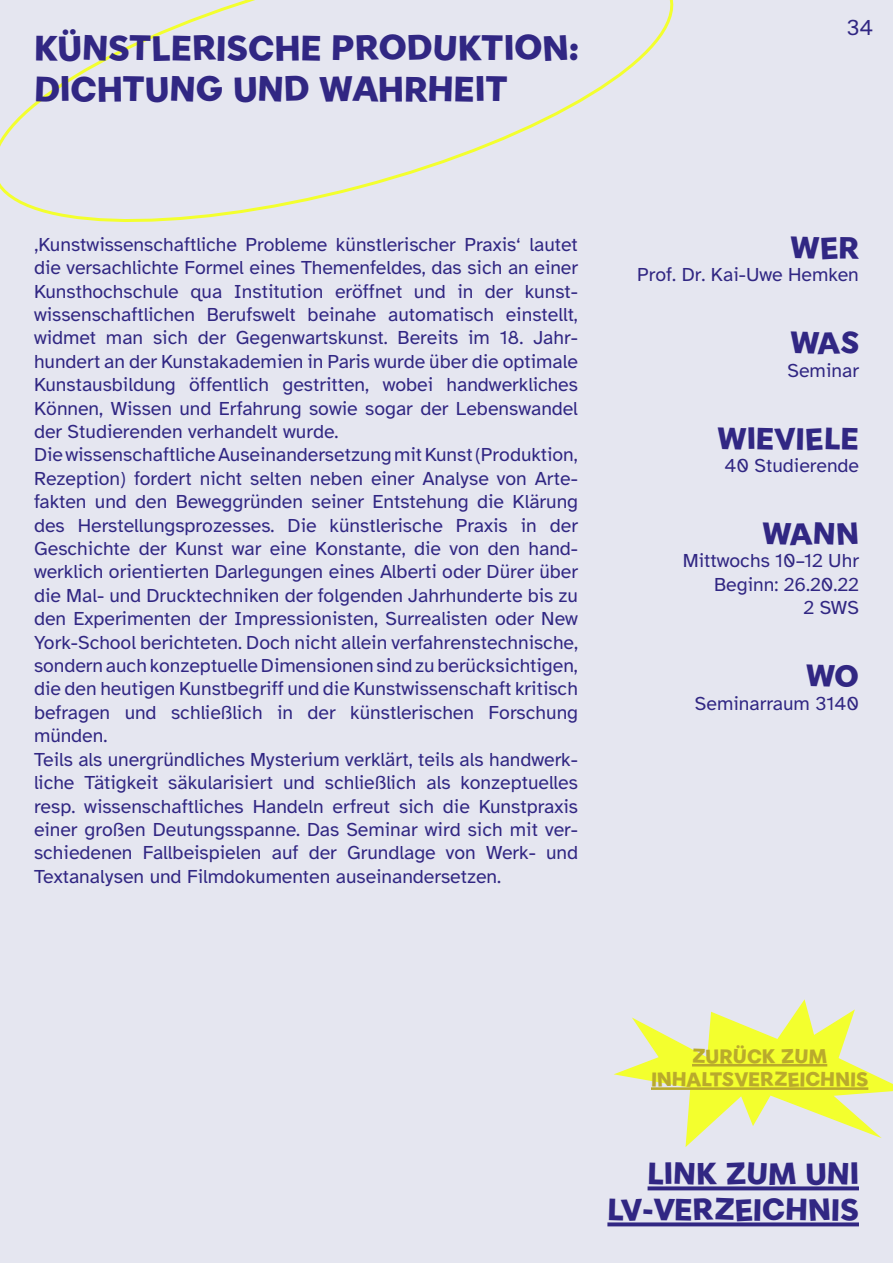
<style>
.page{position:relative;width:893px;height:1263px;background:#e5e6f0}
.page>*{position:absolute;margin:0;border:0;box-sizing:border-box;transform-origin:0 0}
.t1{font:34.5px/41.4px "Gambado Sans";color:#312783}
.t2{font:30px/36px "Gambado Sans";color:#312783;text-align:right}
.t3{font:22.5px "Atkinson Hyperlegible";color:#312783}
.t4{font:19.5px/23.4px "Atkinson Hyperlegible";color:#312783;text-align:right}
.t5{font:19.5px/23.4px "Gambado Sans";color:#b9aa2c;text-align:center}
</style>
<div class="page">
<svg style="left:0;top:0;width:674px;height:222px"></svg>
<svg style="left:614px;top:999px;width:279px;height:148px"></svg>
<hr style="left:692px;top:1064px;width:135px;height:2px;background:#b9aa2c">
<hr style="left:651px;top:1087px;width:217px;height:3px;background:#b9aa2c">
<svg style="left:648px;top:1186px;width:211px;height:4px"></svg>
<svg style="left:607px;top:1222px;width:252px;height:4px"></svg>
<h1 class="t1" style="left:34px;top:27px;width:546px">KÜNSTLERISCHE PRODUKTION:<br>DICHTUNG UND WAHRHEIT</h1>
<p class="t4" style="left:34px;top:233px;width:545px;text-align:left">‚Kunstwissenschaftliche Probleme kü nstlerischer Praxis‘ lautet die versachlichte Formel eines Themenfeldes, das sich an einer Kunsthochschule qua Institution eröffnet und in der kunst&shy;wissenschaftlichen Berufswelt beinahe automatisch einstellt, widmet man sich der Gegenwartskunst. Bereits im 18. Jahr&shy;hundert an der Kunstakademien in Paris wurde ü ber die optimale Kunstausbildung öffentlich gestritten, wobei handwerkliches Können, Wissen und Erfahrung sowie sogar der Lebenswandel der Studierenden verhandelt wurde.<br>Die wissenschaftliche Auseinandersetzung mit Kunst (Produktion, Rezeption) fordert nicht selten neben einer Analyse von Arte&shy;fakten und den Beweggrü nden seiner Entstehung die Klä rung des Herstellungsprozesses. Die kü nstlerische Praxis in der Geschichte der Kunst war eine Konstante, die von den hand&shy;werklich orientierten Darlegungen eines Alberti oder Dü rer ü ber die Mal- und Drucktechniken der folgenden Jahrhunderte bis zu den Experimenten der Impressionisten, Surrealisten oder New York-School berichteten. Doch nicht allein verfahrenstechnische, sondern auch konzeptuelle Dimensionen sind zu berücksichtigen, die den heutigen Kunstbegriff und die Kunstwissenschaft kritisch befragen und schließlich in der kü nstlerischen Forschung mü nden.<br>Teils als unergrü ndliches Mysterium verklä rt, teils als handwerk&shy;liche Tätigkeit sä kularisiert und schließlich als konzeptuelles resp. wissenschaftliches Handeln erfreut sich die Kunstpraxis einer großen Deutungsspanne. Das Seminar wird sich mit ver&shy;schiedenen Fallbeispielen auf der Grundlage von Werk- und Textanalysen und Filmdokumenten auseinandersetzen.</p>
<p class="t3" style="left:847px;top:15px;width:28px">34</p>
<h2 class="t2" style="left:790px;top:229px;width:70px">WER</h2>
<p class="t4" style="left:637px;top:263px;width:223px">Prof. Dr. Kai-Uwe Hemken</p>
<h2 class="t2" style="left:790px;top:324px;width:70px">WAS</h2>
<p class="t4" style="left:787px;top:359px;width:73px">Seminar</p>
<h2 class="t2" style="left:717px;top:420px;width:143px">WIEVIELE</h2>
<p class="t4" style="left:724px;top:454px;width:136px">40 Studierende</p>
<h2 class="t2" style="left:763px;top:515px;width:98px">WANN</h2>
<p class="t4" style="left:683px;top:549px;width:178px">Mittwochs 10–12 Uhr<br>Beginn: 26.20.22<br>2 SWS</p>
<h2 class="t2" style="left:806px;top:657px;width:54px">WO</h2>
<p class="t4" style="left:695px;top:692px;width:166px">Seminarraum 3140</p>
<p class="t5" style="left:651px;top:1044px;width:219px">ZURÜCK ZUM<br>INHALTSVERZEICHNIS</p>
<h2 class="t2" style="left:607px;top:1156px;width:253px">LINK ZUM UNI<br>LV-VERZEICHNIS</h2>
</div>
